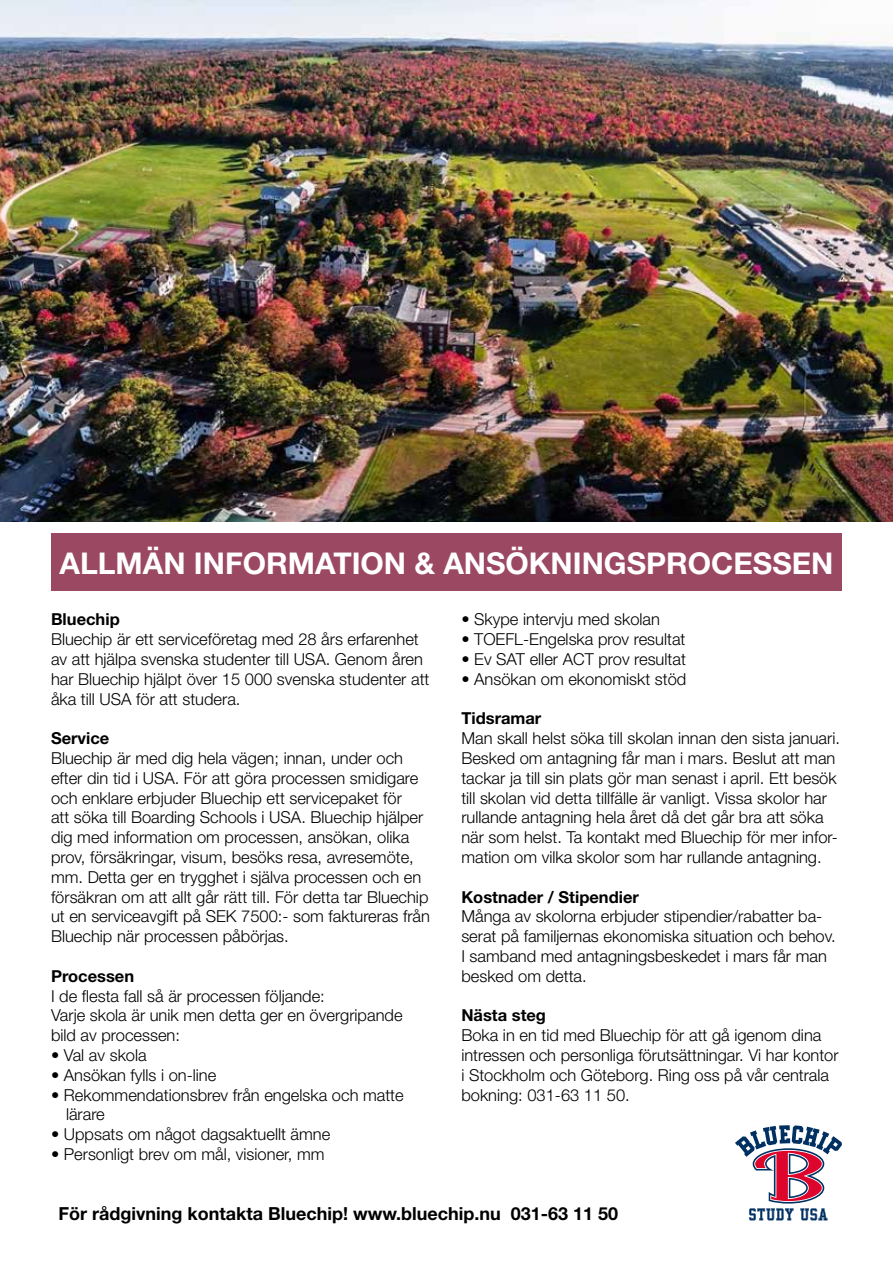
<style>
.page{position:relative;width:893px;height:1263px;background:#fff}
.page>*{position:absolute;margin:0;border:0;box-sizing:border-box;transform-origin:0 0}
.t1{font:700 30px "Helvetica Neue";color:#fff}
.t2{font:700 18px "Helvetica Neue";color:#000}
.t3{font:300 16.5px/19.8px "Helvetica Neue";color:#000}
.t4{font:700 16.5px "Helvetica Neue";color:#000}
</style>
<div class="page">
<img style="left:0;top:0;width:893px;height:522px">
<div style="left:51px;top:534px;width:791px;height:57px;background:#9b4863"></div>
<svg style="left:735px;top:1125px;width:107px;height:95px"></svg>
<h1 class="t1" style="left:59px;top:545px;width:775px">ALLMÄN INFORMATION &amp; ANSÖKNINGSPROCESSEN</h1>
<p class="t4" style="left:51px;top:609px;width:70px">Bluechip</p>
<p class="t3" style="left:51px;top:629px;width:380px">Bluechip är ett serviceföretag med 28 års erfarenhet av att hjälpa svenska studenter till USA. Genom åren har Bluechip hjälpt över 15 000 svenska studenter att åka till USA för att studera.</p>
<p class="t4" style="left:51px;top:728px;width:60px">Service</p>
<p class="t3" style="left:51px;top:748px;width:381px">Bluechip är med dig hela vägen; innan, under och efter din tid i USA. För att göra processen smidigare och enklare erbjuder Bluechip ett servicepaket för<br>att söka till Boarding Schools i USA. Bluechip hjälper dig med information om processen, ansökan, olika prov, försäkringar, visum, besöks resa, avresemöte, mm. Detta ger en trygghet i själva processen och en försäkran om att allt går rätt till. För detta tar Bluechip ut en serviceavgift på SEK 7500:- som faktureras från Bluechip när processen påbörjas.</p>
<p class="t4" style="left:51px;top:966px;width:85px">Processen</p>
<p class="t3" style="left:51px;top:985px;width:353px">I de flesta fall så är processen följande:<br>Varje skola är unik men detta ger en övergripande bild av processen:</p>
<p class="t3" style="left:51px;top:1045px;width:97px">• Val av skola</p>
<p class="t3" style="left:51px;top:1065px;width:167px">• Ansökan fylls i on-line</p>
<p class="t3" style="left:66px;top:1084px;width:339px;text-indent:-15px">• Rekommendationsbrev från engelska och matte lärare</p>
<p class="t3" style="left:51px;top:1124px;width:281px">• Uppsats om något dagsaktuellt ämne</p>
<p class="t3" style="left:51px;top:1144px;width:275px">• Personligt brev om mål, visioner, mm</p>
<p class="t3" style="left:461px;top:609px;width:200px">• Skype intervju med skolan</p>
<p class="t3" style="left:461px;top:629px;width:226px">• TOEFL-Engelska prov resultat</p>
<p class="t3" style="left:461px;top:649px;width:226px">• Ev SAT eller ACT prov resultat</p>
<p class="t3" style="left:461px;top:669px;width:226px">• Ansökan om ekonomiskt stöd</p>
<p class="t4" style="left:461px;top:708px;width:82px">Tidsramar</p>
<p class="t3" style="left:461px;top:728px;width:380px">Man skall helst söka till skolan innan den sista januari.<br>Besked om antagning får man i mars. Beslut att man tackar ja till sin plats gör man senast i april. Ett besök till skolan vid detta tillfälle är vanligt. Vissa skolor har rullande antagning hela året då det går bra att söka när som helst. Ta kontakt med Bluechip för mer infor&shy;mation om vilka skolor som har rullande antagning.</p>
<p class="t4" style="left:461px;top:886px;width:179px">Kostnader / Stipendier</p>
<p class="t3" style="left:461px;top:906px;width:376px">Många av skolorna erbjuder stipendier/rabatter ba&shy;serat på familjernas ekonomiska situation och behov.<br>I samband med antagningsbeskedet i mars får man besked om detta.</p>
<p class="t4" style="left:461px;top:1005px;width:86px">Nästa steg</p>
<p class="t3" style="left:461px;top:1025px;width:379px">Boka in en tid med Bluechip för att gå igenom dina intressen och personliga förutsättningar. Vi har kontor i Stockholm och Göteborg. Ring oss på vår centrala bokning: 031-63 11 50.</p>
<p class="t2" style="left:58px;top:1203px;width:561px">För rådgivning kontakta Bluechip! www.bluechip.nu 031-63 11 50</p>
</div>
